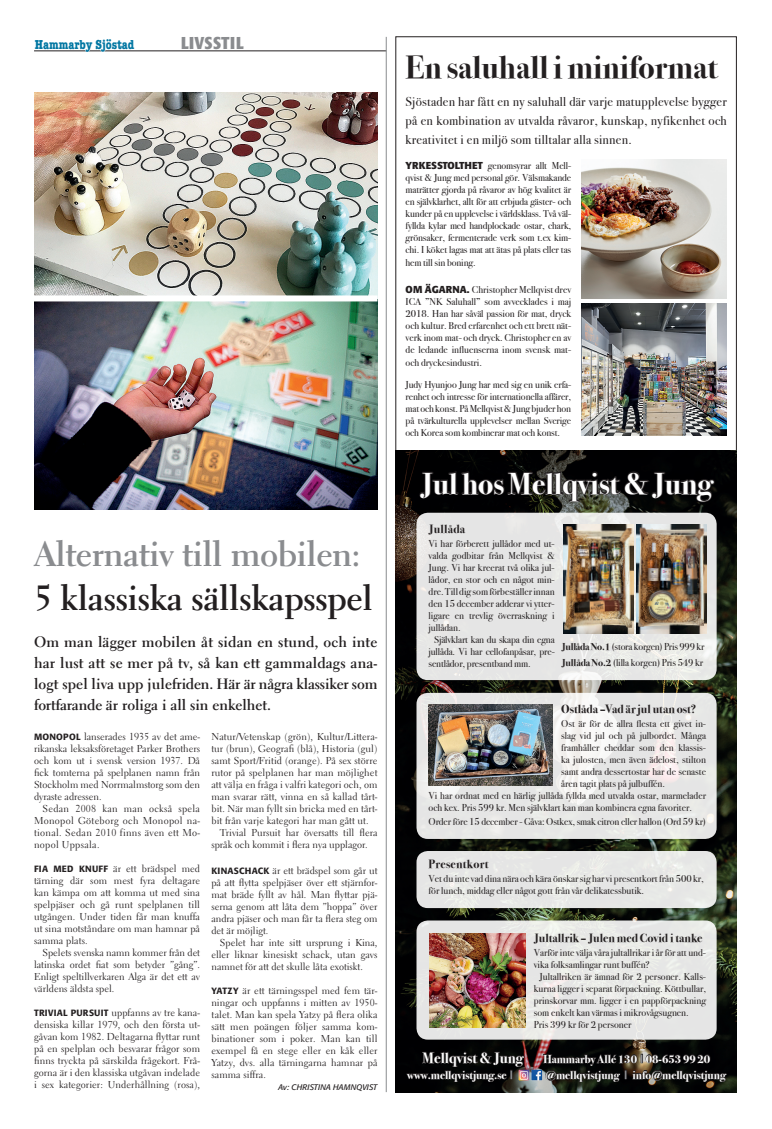
<style>
.page{position:relative;width:772px;height:1129px;background:#fff}
.page>*{position:absolute;margin:0;border:0;box-sizing:border-box;transform-origin:0 0}
.t1{font:700 35px "Electra LH";letter-spacing:-.01em;color:#231f20}
.t2{font:700 35px "Electra LH";letter-spacing:-.015em;color:#8a8c8f}
.t3{font:700 32px "Bodoni Svty Two ITCTT";color:#231f20}
.t4{font:700 30px "Bodoni Svty Two ITCTT";color:#fff}
.t5{font:700 condensed 17px "Formata";letter-spacing:.025em;color:#8a8c8f}
.t6{font:700 15px/21px "Electra LH";letter-spacing:-.01em;color:#231f20;text-align:justify}
.t7{font:700 14.8px "Bodoni Svty Two ITCTT";color:#fff}
.t8{font:700 condensed 13.4px "American Typewriter";color:#0076a2}
.t9{font:13px/19px "Bodoni Svty Two ITCTT";letter-spacing:.02em;color:#231f20;text-align:justify}
.t10{font:700 12px "Bodoni Svty Two ITCTT";color:#231f20}
.t11{font:700 12px "Bodoni Svty Two ITCTT";letter-spacing:.02em;color:#231f20}
.t12{font:700 11.4px "Bodoni Svty Two ITCTT";color:#fff}
.t13{font:10px/12px "Bodoni Svty Two ITCTT";color:#231f20;text-align:justify}
.t14{font:10px/12px "Electra LH";letter-spacing:.01em;color:#231f20;text-align:justify}
.t15{font:italic 8px "Formata";color:#231f20}
.s1{font-family:"Formata";font-weight:500;font-size:9px}
.s2{font-family:"Formata";font-weight:700}
.s3{font-weight:700}
</style>
<div class="page">
<hr style="left:34px;top:51px;width:352px;height:1px;background:#231f20">
<svg style="left:34px;top:50px;width:101px;height:2px"></svg>
<hr style="left:386px;top:37px;width:1px;height:1054px;background:#8a8c8f">
<img style="left:34px;top:92px;width:343px;height:203px">
<img style="left:34px;top:301px;width:343px;height:208px">
<img style="left:395px;top:450px;width:341px;height:641px">
<img style="left:581px;top:160px;width:145px;height:139px">
<img style="left:581px;top:303px;width:145px;height:132px">
<svg style="left:417px;top:427px;width:298px;height:76px"></svg>
<svg style="left:416px;top:692px;width:300px;height:146px;fill:#e6e6e5"></svg>
<img style="left:428px;top:704px;width:123px;height:81px">
<div style="left:416px;top:920px;width:300px;height:119px;background:#e6e7e6;border-radius:11px"></div>
<img style="left:429px;top:933px;width:96px;height:94px">
<div style="left:416px;top:850px;width:300px;height:57px;background:#e6e6e5;border-radius:11px"></div>
<div style="left:416px;top:512px;width:300px;height:168px;background:#e5e5e5;border-radius:11px"></div>
<img style="left:562px;top:524px;width:71px;height:109px">
<img style="left:635px;top:524px;width:71px;height:109px">
<svg style="left:406px;top:1049px;width:320px;height:32px"></svg>
<h3 class="t8" style="left:35px;top:34px;width:101px">Hammarby Sjöstad</h3>
<h3 class="t5" style="left:181px;top:32px;width:64px">LIVSSTIL</h3>
<h1 class="t2" style="left:34px;top:531px;width:328px">Alternativ till mobilen:</h1>
<h1 class="t1" style="left:34px;top:575px;width:340px">5 klassiska sällskapsspel</h1>
<h3 class="t6" style="left:34px;top:631px;width:345px">Om man lägger mobilen åt sidan en stund, och inte har lust att se mer på tv, så kan ett gammaldags ana&shy;logt spel liva upp julefriden. Här är några klassiker som fortfarande är roliga i all sin enkelhet.</h3>
<p class="t14" style="left:34px;top:730px;width:167px"><span class="s1">MONOPOL</span> lanserades 1935 av det ame&shy;rikanska leksaksföretaget Parker Brothers och kom ut i svensk version 1937. Då fick tomterna på spelplanen namn från Stockholm med Norrmalmstorg som den dyraste adressen.</p>
<p class="t14" style="left:34px;top:802px;width:167px;text-indent:8px">Sedan 2008 kan man också spela Monopol Göteborg och Monopol na&shy;tional. Sedan 2010 finns även ett Mo&shy;nopol Uppsala.</p>
<p class="t14" style="left:34px;top:862px;width:167px"><span class="s1">FIA MED KNUFF</span> är ett brädspel med tärning där som mest fyra deltagare kan kämpa om att komma ut med sina spelpjäser och gå runt spelplanen till utgången. Under tiden får man knuffa ut sina motståndare om man hamnar på samma plats.</p>
<p class="t14" style="left:34px;top:946px;width:167px;text-indent:8px">Spelets svenska namn kommer från det latinska ordet fiat som betyder ”gång”.<br>Enligt speltillverkaren Alga är det ett av världens äldsta spel.</p>
<p class="t14" style="left:34px;top:1006px;width:167px"><span class="s1">TRIVIAL PURSUIT</span> uppfanns av tre kana&shy;densiska killar 1979, och den första ut&shy;gåvan kom 1982. Deltagarna flyttar runt på en spelplan och besvarar frågor som finns tryckta på särskilda frågekort. Frå&shy;gorna är i den klassiska utgåvan indelade i sex kategorier: Underhållning (rosa),</p>
<p class="t14" style="left:211px;top:730px;width:167px">Natur/Vetenskap (grön), Kultur/Littera-</p>
<p class="t14" style="left:211px;top:742px;width:167px">tur (brun), Geografi (blå), Historia (gul)</p>
<p class="t14" style="left:211px;top:754px;width:167px">samt Sport/Fritid (orange). På sex större</p>
<p class="t14" style="left:211px;top:766px;width:167px">rutor på spelplanen har man möjlighet</p>
<p class="t14" style="left:211px;top:778px;width:167px">att välja en fråga i valfri kategori och, om</p>
<p class="t14" style="left:211px;top:790px;width:167px">man svarar rätt, vinna en så kallad tårt-</p>
<p class="t14" style="left:211px;top:802px;width:167px">bit. När man fyllt sin bricka med en tårt-</p>
<p class="t14" style="left:211px;top:814px;width:159px">bit från varje kategori har man gått ut.</p>
<p class="t14" style="left:220px;top:826px;width:159px">Trivial Pursuit har översatts till flera</p>
<p class="t14" style="left:211px;top:838px;width:158px">språk och kommit i flera nya upplagor.</p>
<p class="t14" style="left:211px;top:864px;width:167px"><span class="s1">KINASCHACK</span> är ett brädspel som går ut på att flytta spelpjäser över ett stjärnfor&shy;mat bräde fyllt av hål. Man flyttar pjä&shy;serna genom att låta dem ”hoppa” över andra pjäser och man får ta flera steg om det är möjligt.</p>
<p class="t14" style="left:211px;top:936px;width:167px;text-indent:8px">Spelet har inte sitt ursprung i Kina, eller liknar kinesiskt schack, utan gavs namnet för att det skulle låta exotiskt.</p>
<p class="t14" style="left:211px;top:984px;width:167px"><span class="s1">YATZY</span> är ett tärningsspel med fem tär&shy;ningar och uppfanns i mitten av 1950- talet. Man kan spela Yatzy på flera olika sätt men poängen följer samma kom&shy;binationer som i poker. Man kan till exempel få en stege eller en kåk eller Yatzy, dvs. alla tärningarna hamnar på samma siffra.</p>
<p class="t15" style="left:278px;top:1082px;width:100px">Av: CHRISTINA HAMNQVIST</p>
<h2 class="t3" style="left:405px;top:41px;width:313px">En saluhall i miniformat</h2>
<h3 class="t9" style="left:405px;top:90px;width:322px">Sjöstaden har fått en ny saluhall där varje matupplevelse bygger på en kombination av utvalda råvaror, kunskap, nyfikenhet och kreativitet i en miljö som tilltalar alla sinnen.</h3>
<p class="t13" style="left:405px;top:159px;width:167px"><span class="s2">YRKESSTOLTHET</span> genomsyrar allt Mell&shy;qvist &amp; Jung med personal gör. Välsmakande maträtter gjorda på råvaror av hög kvalitet är en självklarhet, allt för att erbjuda gäster- och kunder på en upplevelse i världsklass. Två väl&shy;fyllda kylar med handplockade ostar, chark, grönsaker, fermenterade verk som t.ex kim&shy;chi. I köket lagas mat att ätas på plats eller tas</p>
<p class="t13" style="left:405px;top:256px;width:72px">hem till sin boning.</p>
<p class="t13" style="left:405px;top:283px;width:167px"><span class="s2">OM ÄGARNA.</span> Christopher Mellqvist drev ICA ”NK Saluhall” som avvecklades i maj 2018. Han har såväl passion för mat, dryck och kultur. Bred erfarenhet och ett brett nät&shy;verk inom mat- och dryck. Christopher en av de ledande influenserna inom svensk mat&shy;och dryckesindustri.</p>
<p class="t13" style="left:405px;top:377px;width:167px">Judy Hyunjoo Jung har med sig en unik erfa&shy;renhet och intresse för internationella affärer, mat och konst. På Mellqvist &amp; Jung bjuder hon på tvärkulturella upplevelser mellan Sverige och Korea som kombinerar mat och konst.</p>
<h3 class="t4" style="left:420px;top:458px;width:293px">Jul hos Mellqvist &amp; Jung</h3>
<p class="t11" style="left:428px;top:519px;width:38px">Jullåda</p>
<p class="t13" style="left:428px;top:536px;width:127px">Vi har förberett jullådor med ut-</p>
<p class="t13" style="left:428px;top:548px;width:127px">valda godbitar från Mellqvist &amp;</p>
<p class="t13" style="left:428px;top:560px;width:127px">Jung. Vi har kreerat två olika jul-</p>
<p class="t13" style="left:428px;top:572px;width:127px">lådor, en stor och en något min-</p>
<p class="t13" style="left:428px;top:584px;width:127px">dre. Till dig som förbeställer innan</p>
<p class="t13" style="left:428px;top:596px;width:127px">den 15 december adderar vi ytter-</p>
<p class="t13" style="left:428px;top:608px;width:127px">ligare en trevlig överraskning i</p>
<p class="t13" style="left:428px;top:620px;width:34px">jullådan.</p>
<p class="t13" style="left:434px;top:632px;width:122px">Självklart kan du skapa din egna</p>
<p class="t13" style="left:428px;top:644px;width:128px">jullåda. Vi har cellofanpåsar, pre-</p>
<p class="t13" style="left:428px;top:656px;width:104px">sentlådor, presentband mm.</p>
<p class="t13" style="left:561px;top:637px;width:144px;line-height:16px"><span class="s3">Jullåda No.1</span> (stora korgen) Pris 999 kr<br><span class="s3">Jullåda No.2</span> (lilla korgen) Pris 549 kr</p>
<p class="t10" style="left:561px;top:699px;width:136px">Ostlåda –Vad är jul utan ost?</p>
<p class="t13" style="left:561px;top:716px;width:146px">Ost är för de allra flesta ett givet in-</p>
<p class="t13" style="left:561px;top:728px;width:146px">slag vid jul och på julbordet. Många</p>
<p class="t13" style="left:561px;top:740px;width:146px">framhåller cheddar som den klassis-</p>
<p class="t13" style="left:561px;top:752px;width:146px">ka julosten, men även ädelost, stilton</p>
<p class="t13" style="left:561px;top:764px;width:146px">samt andra dessertostar har de senaste</p>
<p class="t13" style="left:561px;top:776px;width:105px">åren tagit plats på julbuffén.</p>
<p class="t13" style="left:428px;top:788px;width:279px">Vi har ordnat med en härlig jullåda fyllda med utvalda ostar, marmelader</p>
<p class="t13" style="left:428px;top:800px;width:265px">och kex. Pris 599 kr. Men självklart kan man kombinera egna favoriter.</p>
<p class="t13" style="left:428px;top:814px;width:279px">Order före 15 december - Gåva: Ostkex, smak citron eller hallon (Ord 59 kr)</p>
<p class="t11" style="left:428px;top:854px;width:61px">Presentkort</p>
<p class="t13" style="left:428px;top:871px;width:276px">Vet du inte vad dina nära och kära önskar sig har vi presentkort från 500 kr, för lunch, middag eller något gott från vår delikatessbutik.</p>
<p class="t10" style="left:533px;top:927px;width:170px">Jultallrik – Julen med Covid i tanke</p>
<p class="t13" style="left:533px;top:944px;width:173px">Varför inte välja våra jultallrikar i år för att und-</p>
<p class="t13" style="left:533px;top:956px;width:117px">vika folksamlingar runt buffén?</p>
<p class="t13" style="left:539px;top:968px;width:168px">Jultallriken är ämnad för 2 personer. Kalls-</p>
<p class="t13" style="left:533px;top:980px;width:173px">kurna ligger i separat förpackning. Köttbullar,</p>
<p class="t13" style="left:533px;top:992px;width:173px">prinskorvar mm. ligger i en pappförpackning</p>
<p class="t13" style="left:533px;top:1004px;width:156px">som enkelt kan värmas i mikrovågsugnen.</p>
<p class="t13" style="left:533px;top:1016px;width:99px">Pris 399 kr för 2 personer</p>
<h3 class="t7" style="left:422px;top:1045px;width:102px">Mellqvist &amp; Jung</h3>
<p class="t12" style="left:543px;top:1049px;width:168px">Hammarby Allé 130 08-653 99 20</p>
<p class="t12" style="left:407px;top:1064px;width:101px">www.mellqvistjung.se</p>
<p class="t12" style="left:544px;top:1064px;width:182px">@mellqvistjung info@mellqvistjung</p>
</div>
